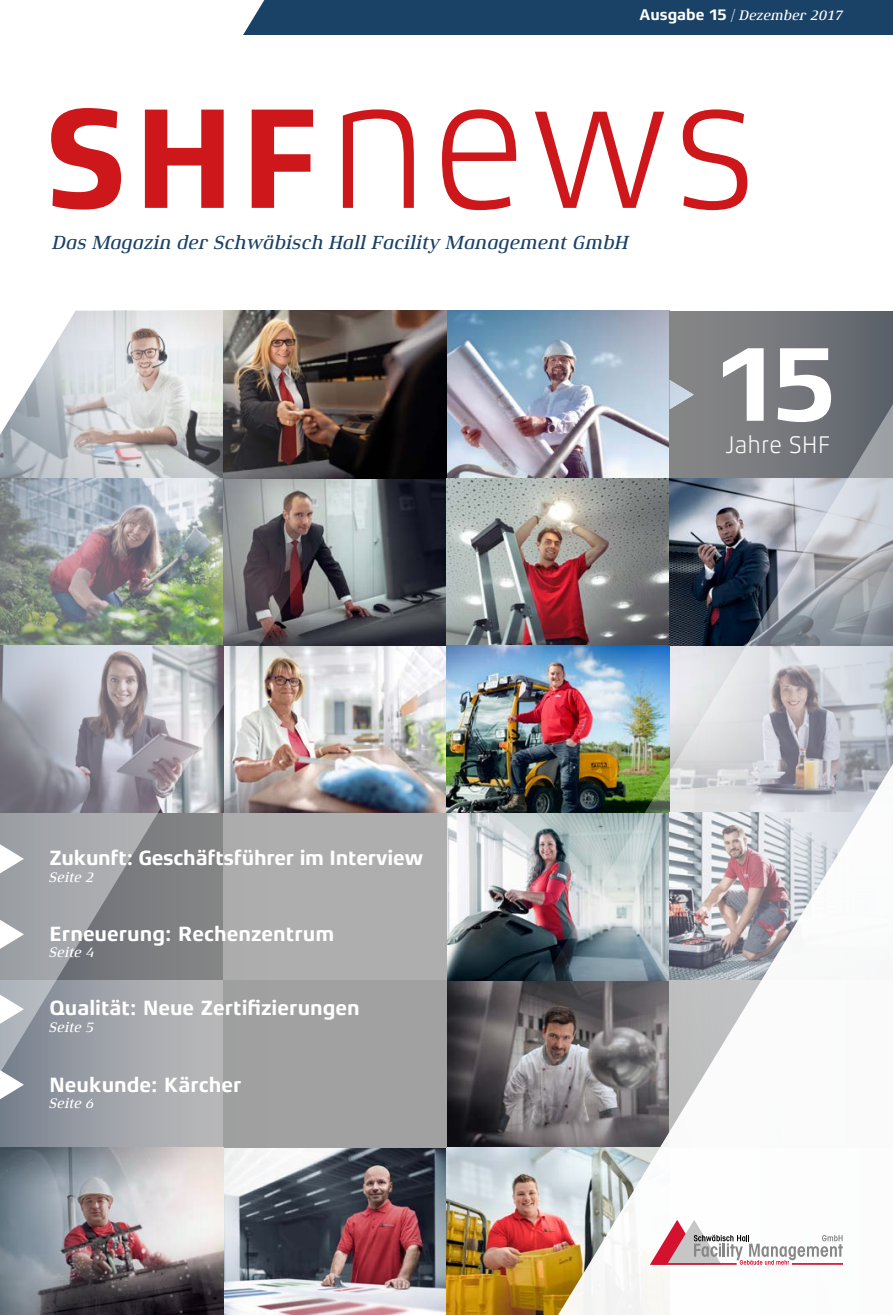
<style>
.page{position:relative;width:893px;height:1315px;background:#fff}
.page>*{position:absolute;margin:0;border:0;box-sizing:border-box;transform-origin:0 0}
.t1{font:300 187.78px "Xenois Sans Pro";color:#cd171a}
.t2{font:700 144.55px "Xenois Sans Pro";color:#cd171a}
.t3{font:700 108.5px "Xenois Sans Pro";color:#fff}
.t4{font:300 24.5px "Xenois Sans Pro";color:#fff}
.t5{font:700 21px "Xenois Sans Pro";color:#fff}
.t6{font:italic 500 19.25px "Xenois Serif Pro";color:#1a4166}
.SH-Fließtext{font:italic 500 14px "Xenois Serif Pro";color:#fff}
.s1{font-family:"Xenois Sans Pro";font-weight:700;font-style:normal;font-size:15.75px}
.s2{font-style:normal}
</style>
<div class="page">
<div style="left:50px;top:0;width:843px;height:35px;background:#1a4166"></div>
<img style="left:0;top:1235px;width:292px;height:80px">
<img style="left:0;top:310px;width:303px;height:925px">
<svg style="left:0;top:0;width:264px;height:435px"></svg>
<img style="left:303px;top:310px;width:590px;height:1005px">
<svg style="left:0;top:844px;width:24px;height:29px"></svg>
<svg style="left:0;top:994px;width:24px;height:29px"></svg>
<svg style="left:0;top:919px;width:24px;height:30px"></svg>
<svg style="left:0;top:1070px;width:24px;height:29px"></svg>
<svg style="left:650px;top:1219px;width:193px;height:45px"></svg>
<p class="SH-Fließtext" style="left:639px;top:7px;width:205px"><span class="s1">Ausgabe 15</span> <span class="s2">/</span> Dezember 2017</p>
<p class="t2" style="left:45px;top:76px;width:277px">SHF</p>
<p class="t6" style="left:53px;top:232px;width:577px">Das Magazin der Schwäbisch Hall Facility Management GmbH</p>
<p class="t1" style="left:326px;top:38px;width:434px">news</p>
<p class="t5" style="left:50px;top:846px;width:375px">Zukunft: Geschäftsführer im Interview</p>
<p class="SH-Fließtext" style="left:50px;top:869px;width:46px">Seite 2</p>
<p class="t5" style="left:50px;top:921px;width:286px">Erneuerung: Rechenzentrum</p>
<p class="SH-Fließtext" style="left:50px;top:944px;width:46px">Seite 4</p>
<p class="t5" style="left:50px;top:996px;width:312px">Qualität: Neue Zertifizierungen</p>
<p class="SH-Fließtext" style="left:50px;top:1019px;width:46px">Seite 5</p>
<p class="t5" style="left:50px;top:1072px;width:193px">Neukunde: Kärcher</p>
<p class="SH-Fließtext" style="left:50px;top:1095px;width:46px">Seite 6</p>
<p class="t3" style="left:713px;top:322px;width:126px">15</p>
<p class="t4" style="left:725px;top:431px;width:107px">Jahre SHF</p>
</div>
